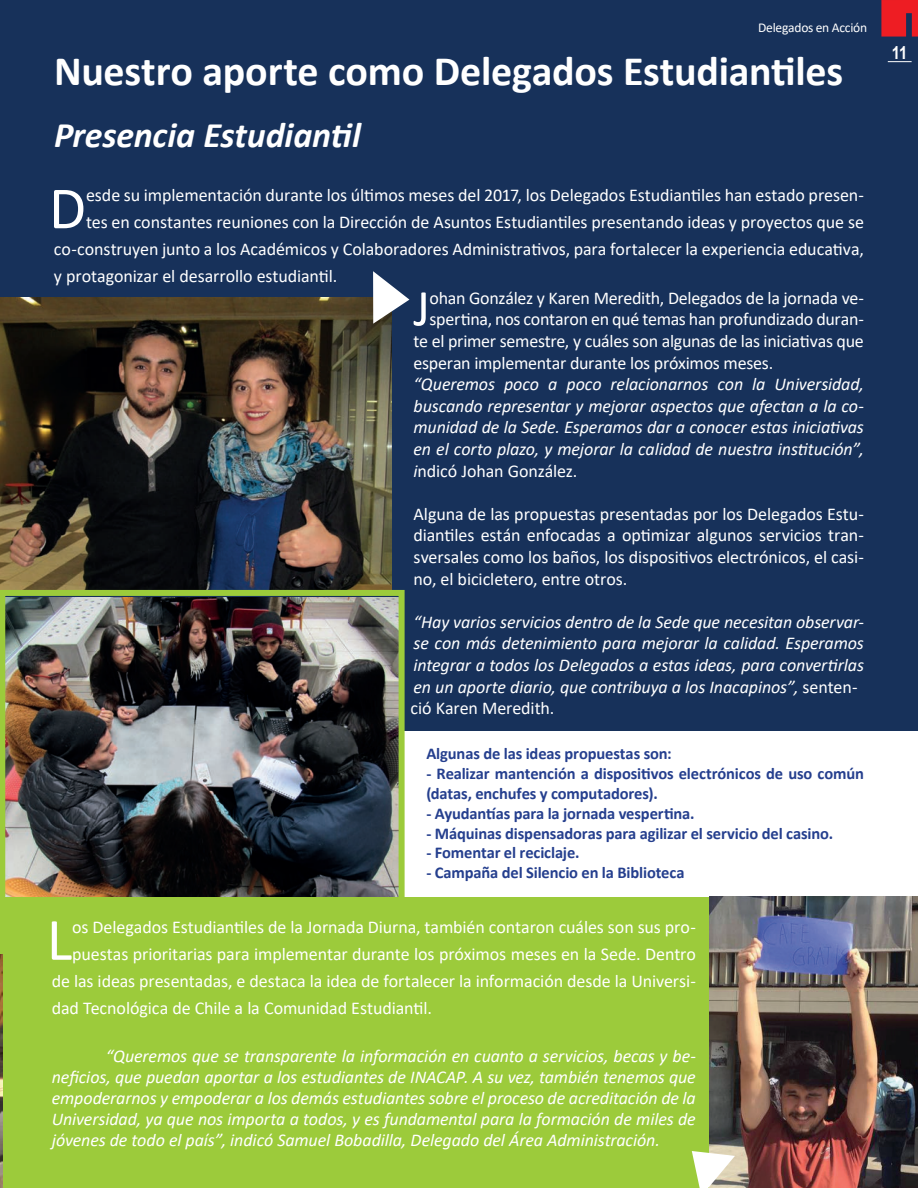
<style>
.page{position:relative;width:918px;height:1188px;background:#fff}
.page>*{position:absolute;margin:0;border:0;box-sizing:border-box;transform-origin:0 0}
.t1{font:60.6px "Calibri";color:#fff}
.t2{font:52.05px "Calibri";color:#fff}
.t3{font:700 42px "Calibri";letter-spacing:-.005em;color:#fff}
.t4{font:italic 700 36px "Calibri";letter-spacing:-.005em;color:#fff}
.t5{font:18px/21.6px "Calibri";letter-spacing:-.005em;color:#fff;text-align:justify}
.t6{font:italic 18px/21.6px "Calibri";letter-spacing:-.005em;color:#fff;text-align:justify}
.t7{font:700 18px "Arial Narrow";color:#fff}
.t8{font:700 16.5px/19.8px "Calibri";letter-spacing:-.01em;color:#253f8e}
.t9{font:13.5px "Calibri";letter-spacing:-.015em;color:#fff}
.s1{font-style:normal}
</style>
<div class="page">
<div style="left:0;top:884px;width:918px;height:304px;background:#9ccb3b"></div>
<div style="left:0;top:0;width:918px;height:897px;background:#17315a"></div>
<img style="left:0;top:954px;width:2px;height:234px">
<img style="left:0;top:297px;width:391px;height:293px">
<div style="left:403px;top:731px;width:515px;height:166px;background:#fff"></div>
<img style="left:7px;top:597px;width:391px;height:300px">
<div style="left:0;top:590px;width:405px;height:314px;border:6px solid #9ccb3b"></div>
<svg style="left:373px;top:271px;width:36px;height:53px"></svg>
<img style="left:710px;top:897px;width:208px;height:291px">
<svg style="left:692px;top:1151px;width:43px;height:37px;background:#e3e4cf"></svg>
<svg style="left:881px;top:0;width:37px;height:37px"></svg>
<svg style="left:888px;top:61px;width:24px;height:1px"></svg>
<p class="t9" style="left:758px;top:18px;width:111px">Delegados en Acción</p>
<h3 class="t3" style="left:54px;top:42px;width:791px">Nuestro aporte como Delegados Estudiantiles</h3>
<h3 class="t4" style="left:54px;top:110px;width:308px">Presencia Estudiantil</h3>
<h1 class="t1" style="left:49px;top:166px;width:39px">D</h1>
<p class="t5" style="left:86px;top:184px;width:779px">esde su implementación durante los últimos meses del 2017, los Delegados Estudiantiles han estado presen-</p>
<p class="t5" style="left:86px;top:211px;width:779px">tes en constantes reuniones con la Dirección de Asuntos Estudiantiles presentando ideas y proyectos que se</p>
<p class="t5" style="left:54px;top:238px;width:812px">co-construyen junto a los Académicos y Colaboradores Administrativos, para fortalecer la experiencia educativa,</p>
<p class="t5" style="left:54px;top:265px;width:285px">y protagonizar el desarrollo estudiantil.</p>
<h2 class="t2" style="left:413px;top:272px;width:18px">J</h2>
<p class="t5" style="left:429px;top:287px;width:436px">ohan González y Karen Meredith, Delegados de la jornada ve-</p>
<p class="t5" style="left:429px;top:308px;width:436px">spertina, nos contaron en qué temas han profundizado duran-</p>
<p class="t5" style="left:414px;top:330px;width:452px">te el primer semestre, y cuáles son algunas de las iniciativas que</p>
<p class="t5" style="left:414px;top:351px;width:361px">esperan implementar durante los próximos meses.</p>
<p class="t6" style="left:414px;top:373px;width:452px">“Queremos poco a poco relacionarnos con la Universidad, buscando representar y mejorar aspectos que afectan a la co&shy;munidad de la Sede. Esperamos dar a conocer estas iniciativas en el corto plazo, y mejorar la calidad de nuestra institución”, i<span class="s1">ndicó Johan González.</span></p>
<p class="t5" style="left:414px;top:503px;width:452px">Alguna de las propuestas presentadas por los Delegados Estu&shy;diantiles están enfocadas a optimizar algunos servicios tran&shy;sversales como los baños, los dispositivos electrónicos, el casi&shy;no, el bicicletero, entre otros.</p>
<p class="t6" style="left:411px;top:610px;width:455px;text-align:left">“Hay varios servicios dentro de la Sede que necesitan observar&shy;se con más detenimiento para mejorar la calidad. Esperamos integrar a todos los Delegados a estas ideas, para convertirlas en un aporte diario, que contribuya a los Inacapinos”, <span class="s1">senten&shy;ció Karen Meredith.</span></p>
<p class="t8" style="left:426px;top:744px;width:247px">Algunas de las ideas propuestas son:</p>
<p class="t8" style="left:426px;top:764px;width:439px">- Realizar mantención a dispositivos electrónicos de uso común (datas, enchufes y computadores).</p>
<p class="t8" style="left:426px;top:803px;width:270px">- Ayudantías para la jornada vespertina.</p>
<p class="t8" style="left:426px;top:823px;width:408px">- Máquinas dispensadoras para agilizar el servicio del casino.</p>
<p class="t8" style="left:426px;top:843px;width:155px">- Fomentar el reciclaje.</p>
<p class="t8" style="left:426px;top:863px;width:260px">- Campaña del Silencio en la Biblioteca</p>
<h1 class="t1" style="left:47px;top:898px;width:27px">L</h1>
<p class="t5" style="left:72px;top:916px;width:625px">os Delegados Estudiantiles de la Jornada Diurna, también contaron cuáles son sus pro-</p>
<p class="t5" style="left:72px;top:943px;width:625px">puestas prioritarias para implementar durante los próximos meses en la Sede. Dentro</p>
<p class="t5" style="left:52px;top:970px;width:646px">de las ideas presentadas, e destaca la idea de fortalecer la información desde la Universi-</p>
<p class="t5" style="left:52px;top:997px;width:382px">dad Tecnológica de Chile a la Comunidad Estudiantil.</p>
<p class="t6" style="left:52px;top:1045px;width:646px;line-height:21px;text-indent:54px">“Queremos que se transparente la información en cuanto a servicios, becas y be&shy;neficios, que puedan aportar a los estudiantes de INACAP. A su vez, también tenemos que empoderarnos y empoderar a los demás estudiantes sobre el proceso de acreditación de la Universidad, ya que nos importa a todos, y es fundamental para la formación de miles de jóvenes de todo el país”, indicó Samuel Bobadilla, Delegado del Área Administración.</p>
<p class="t7" style="left:892px;top:39px;width:17px">11</p>
</div>
